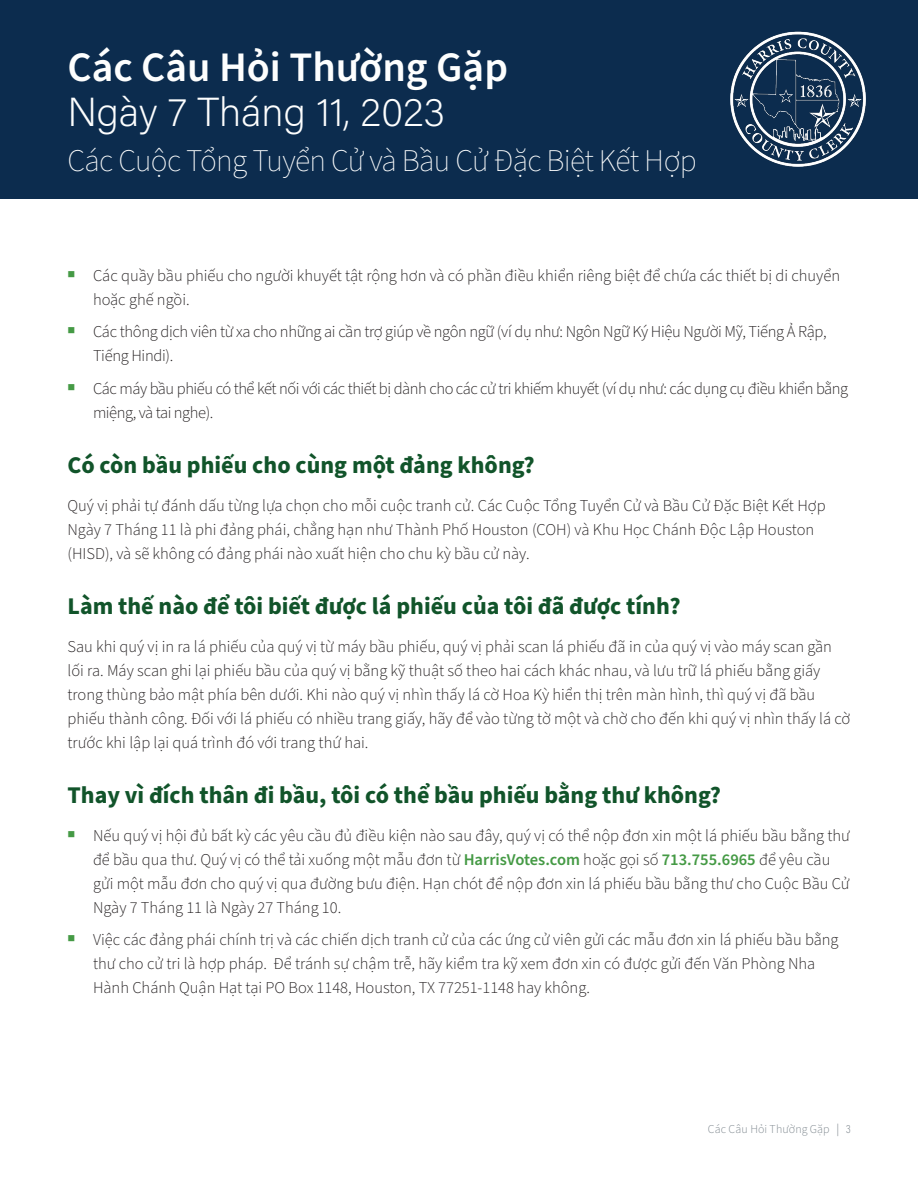
<style>
.page{position:relative;width:918px;height:1188px;background:#fff}
.page>*{position:absolute;margin:0;border:0;box-sizing:border-box;transform-origin:0 0}
.t1{font:600 42px "Source Sans Pro";color:#fdfefe}
.t2{font:40.5px "Acumin Variable Concept";letter-spacing:-.005em;color:#fdfefe}
.t3{font:200 31.5px "Source Sans Pro";letter-spacing:-.02em;color:#fdfefe}
.Main_title{font:700 24px "Source Sans Pro";color:#11542a}
.Bullet{font:300 16.5px/24px "Source Sans Pro";color:#231f20}
.Bullet-2{font:300 16.5px/24px "Source Sans Pro";letter-spacing:-.025em;color:#231f20}
.Bullet-3{font:300 16.5px/24px "Source Sans Pro";letter-spacing:-.02em;color:#231f20}
.t4{font:300 12px "Source Sans Pro";letter-spacing:.01em;color:#7c858c}
.s1{font-weight:600;color:#459a45}
.s2{font-family:"Acumin Variable Concept";font-weight:400}
</style>
<div class="page">
<div style="left:0;top:0;width:918px;height:199px;background:#0c2c4e"></div>
<img style="left:730px;top:31px;width:136px;height:136px">
<h1 class="t1" style="left:68px;top:39px;width:442px">Các Câu Hỏi Thường Gặp</h1>
<h2 class="t2" style="left:68px;top:84px;width:379px">Ngày 7 Tháng 11, 2023</h2>
<h3 class="t3" style="left:68px;top:139px;width:631px">Các Cuộc Tổng Tuyển Cử và Bầu Cử Đặc Biệt Kết Hợp</h3>
<p class="Bullet" style="left:93px;top:264px;width:749px;text-indent:-26px"><sup>■</sup> Các quầy bầu phiếu cho người khuyết tật rộng hơn và có phần điều khiển riêng biệt để chứa các thiết bị di chuyển hoặc ghế ngồi.</p>
<p class="Bullet-3" style="left:93px;top:320px;width:735px;text-indent:-26px"><sup>■</sup> Các thông dịch viên từ xa cho những ai cần trợ giúp về ngôn ngữ (ví dụ như: Ngôn Ngữ Ký Hiệu Người Mỹ, Tiếng Ả Rập,<br>Tiếng Hindi).</p>
<p class="Bullet-2" style="left:93px;top:377px;width:757px;text-indent:-26px"><sup>■</sup> Các máy bầu phiếu có thể kết nối với các thiết bị dành cho các cử tri khiếm khuyết (ví dụ như: các dụng cụ điều khiển bằng miệng, và tai nghe).</p>
<p class="Main_title" style="left:68px;top:449px;width:469px">Có còn bầu phiếu cho cùng một đảng không?</p>
<p class="Bullet" style="left:68px;top:494px;width:760px">Quý vị phải tự đánh dấu từng lựa chọn cho mỗi cuộc tranh cử. Các Cuộc Tổng Tuyển Cử và Bầu Cử Đặc Biệt Kết Hợp<br>Ngày 7 Tháng 11 là phi đảng phái, chẳng hạn như Thành Phố Houston (COH) và Khu Học Chánh Độc Lập Houston (HISD), và sẽ không có đảng phái nào xuất hiện cho chu kỳ bầu cử này.</p>
<p class="Main_title" style="left:68px;top:590px;width:615px">Làm thế nào để tôi biết được lá phiếu của tôi đã được tính?</p>
<p class="Bullet" style="left:68px;top:635px;width:784px">Sau khi quý vị in ra lá phiếu của quý vị từ máy bầu phiếu, quý vị phải scan lá phiếu đã in của quý vị vào máy scan gần lối ra. Máy scan ghi lại phiếu bầu của quý vị bằng kỹ thuật số theo hai cách khác nhau, và lưu trữ lá phiếu bằng giấy trong thùng bảo mật phía bên dưới. Khi nào quý vị nhìn thấy lá cờ Hoa Kỳ hiển thị trên màn hình, thì quý vị đã bầu phiếu thành công. Đối với lá phiếu có nhiều trang giấy, hãy để vào từng tờ một và chờ cho đến khi quý vị nhìn thấy lá cờ trước khi lập lại quá trình đó với trang thứ hai.</p>
<p class="Main_title" style="left:68px;top:779px;width:655px">Thay vì đích thân đi bầu, tôi có thể bầu phiếu bằng thư không?</p>
<p class="Bullet" style="left:93px;top:824px;width:758px;text-indent:-26px"><sup>■</sup> Nếu quý vị hội đủ bất kỳ các yêu cầu đủ điều kiện nào sau đây, quý vị có thể nộp đơn xin một lá phiếu bầu bằng thư để bầu qua thư. Quý vị có thể tải xuống một mẫu đơn từ <span class="s1">HarrisVotes.com</span> hoặc gọi số <span class="s1">713.755.6965</span> để yêu cầu gửi một mẫu đơn cho quý vị qua đường bưu điện. Hạn chót để nộp đơn xin lá phiếu bầu bằng thư cho Cuộc Bầu Cử Ngày 7 Tháng 11 là Ngày 27 Tháng 10.</p>
<p class="Bullet" style="left:93px;top:928px;width:747px;text-indent:-26px"><sup>■</sup> Việc các đảng phái chính trị và các chiến dịch tranh cử của các ứng cử viên gửi các mẫu đơn xin lá phiếu bầu bằng thư cho cử tri là hợp pháp. Để tránh sự chậm trễ, hãy kiểm tra kỹ xem đơn xin có được gửi đến Văn Phòng Nha<br>Hành Chánh Quận Hạt tại PO Box 1148, Houston, TX 77251-1148 hay không.</p>
<p class="t4" style="left:708px;top:1121px;width:144px">Các Câu Hỏi Thường Gặp <span class="s2">| 3</span></p>
</div>
